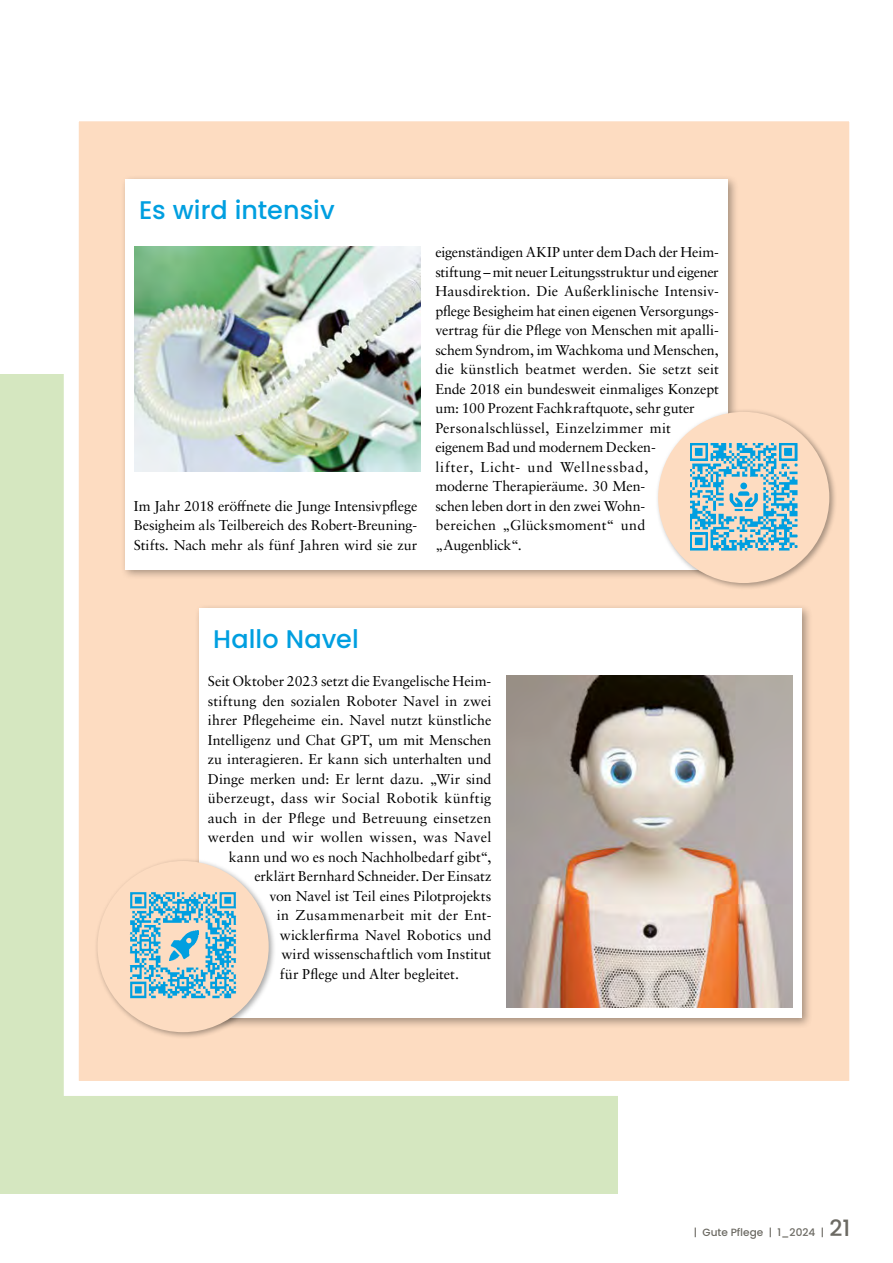
<style>
.page{position:relative;width:893px;height:1263px;background:#fff}
.page>*{position:absolute;margin:0;border:0;box-sizing:border-box;transform-origin:0 0}
.t1{font:500 25.5px "Poppins";color:#009fe0}
.t2{font:14.25px/19.5px "Sabon LT Pro";color:#000;text-align:justify}
.t3{font:14.25px "Sabon LT Pro";letter-spacing:.025em;color:#000}
.t4{font:14.25px "Sabon LT Pro";letter-spacing:.02em;color:#000}
.t5{font:500 10.5px "Poppins";color:#6c6a63}
.s1{font-size:22.5px}
</style>
<div class="page">
<div style="left:0;top:374px;width:617px;height:819px;background:#d5e7c0"></div>
<div style="left:64px;top:106px;width:800px;height:990px;background:#fddcc1;border:15px solid #fff"></div>
<div style="left:194px;top:603px;width:619px;height:426px;background:#000;opacity:.35"></div>
<div style="left:199px;top:608px;width:602px;height:410px;background:#fff"></div>
<img style="left:507px;top:675px;width:285px;height:332px">
<div style="left:120px;top:174px;width:619px;height:407px;background:#000;opacity:.35"></div>
<div style="left:125px;top:179px;width:602px;height:390px;background:#fff"></div>
<img style="left:135px;top:246px;width:285px;height:226px">
<div style="left:94px;top:858px;width:182px;height:182px;background:#000;opacity:.35"></div>
<div style="left:98px;top:861px;width:171px;height:171px;background:#fddcc1;border-radius:50%"></div>
<div style="left:655px;top:409px;width:182px;height:181px;background:#000;opacity:.35"></div>
<div style="left:658px;top:412px;width:171px;height:171px;background:#fddcc1;border-radius:50%"></div>
<img style="left:130px;top:892px;width:106px;height:106px">
<div style="left:161px;top:924px;width:43px;height:43px;background:#fddcc1"></div>
<img style="left:169px;top:930px;width:29px;height:30px">
<img style="left:690px;top:443px;width:107px;height:107px">
<div style="left:725px;top:478px;width:37px;height:38px;background:#fddcc1"></div>
<svg style="left:730px;top:483px;width:28px;height:28px"></svg>
<h1 class="t1" style="left:139px;top:195px;width:197px">Es wird intensiv</h1>
<p class="t2" style="left:134px;top:496px;width:285px">Im Jahr 2018 eröffnete die Junge Intensivpflege Besigheim als Teilbereich des Robert-Breuning-Stifts. Nach mehr als fünf Jahren wird sie zur</p>
<p class="t2" style="left:435px;top:242px;width:285px;text-align:left">eigenständigen AKIP unter dem Dach der Heim&shy;stiftung – mit neuer Leitungsstruktur und eigener Hausdirektion. Die Außerklinische Intensiv&shy;pflege Besigheim hat einen eigenen Versorgungs&shy;vertrag für die Pflege von Menschen mit apalli&shy;schem Syndrom, im Wachkoma und Menschen, die künstlich beatmet werden. Sie setzt seit Ende 2018 ein bundesweit einmaliges Konzept um: 100 Prozent Fachkraftquote, sehr guter Personalschlüssel, Einzelzimmer mit eigenem Bad und modernem Decken-<br>lifter, Licht- und Wellnessbad,<br>moderne Therapieräume. 30 Men-<br>schen leben dort in den zwei Wohn-<br>bereichen „Glücksmoment“ und „Augenblick“.</p>
<h1 class="t1" style="left:213px;top:624px;width:147px">Hallo Navel</h1>
<p class="t2" style="left:208px;top:671px;width:285px">Seit Oktober 2023 setzt die Evangelische Heim-</p>
<p class="t2" style="left:208px;top:691px;width:285px">stiftung den sozialen Roboter Navel in zwei</p>
<p class="t2" style="left:208px;top:710px;width:285px">ihrer Pflegeheime ein. Navel nutzt künstliche</p>
<p class="t2" style="left:208px;top:730px;width:285px">Intelligenz und Chat GPT, um mit Menschen</p>
<p class="t2" style="left:208px;top:749px;width:285px">zu interagieren. Er kann sich unterhalten und</p>
<p class="t2" style="left:208px;top:769px;width:285px">Dinge merken und: Er lernt dazu. „Wir sind</p>
<p class="t3" style="left:208px;top:789px;width:285px">überzeugt, dass wir Social Robotik künftig</p>
<p class="t4" style="left:208px;top:809px;width:285px">auch in der Pflege und Betreuung einsetzen</p>
<p class="t3" style="left:208px;top:828px;width:285px">werden und wir wollen wissen, was Navel</p>
<p class="t2" style="left:229px;top:847px;width:264px">kann und wo es noch Nachholbedarf gibt“,</p>
<p class="t2" style="left:254px;top:866px;width:239px">erklärt Bernhard Schneider. Der Einsatz</p>
<p class="t2" style="left:269px;top:886px;width:223px">von Navel ist Teil eines Pilotprojekts</p>
<p class="t4" style="left:277px;top:906px;width:216px">in Zusammenarbeit mit der Ent-</p>
<p class="t2" style="left:280px;top:925px;width:213px">wicklerfirma Navel Robotics und</p>
<p class="t2" style="left:281px;top:944px;width:211px">wird wissenschaftlich vom Institut</p>
<p class="t2" style="left:280px;top:964px;width:181px">für Pflege und Alter begleitet.</p>
<p class="t5" style="left:694px;top:1226px;width:158px">| Gute Pflege | 1_2024 | <span class="s1">21</span></p>
</div>
